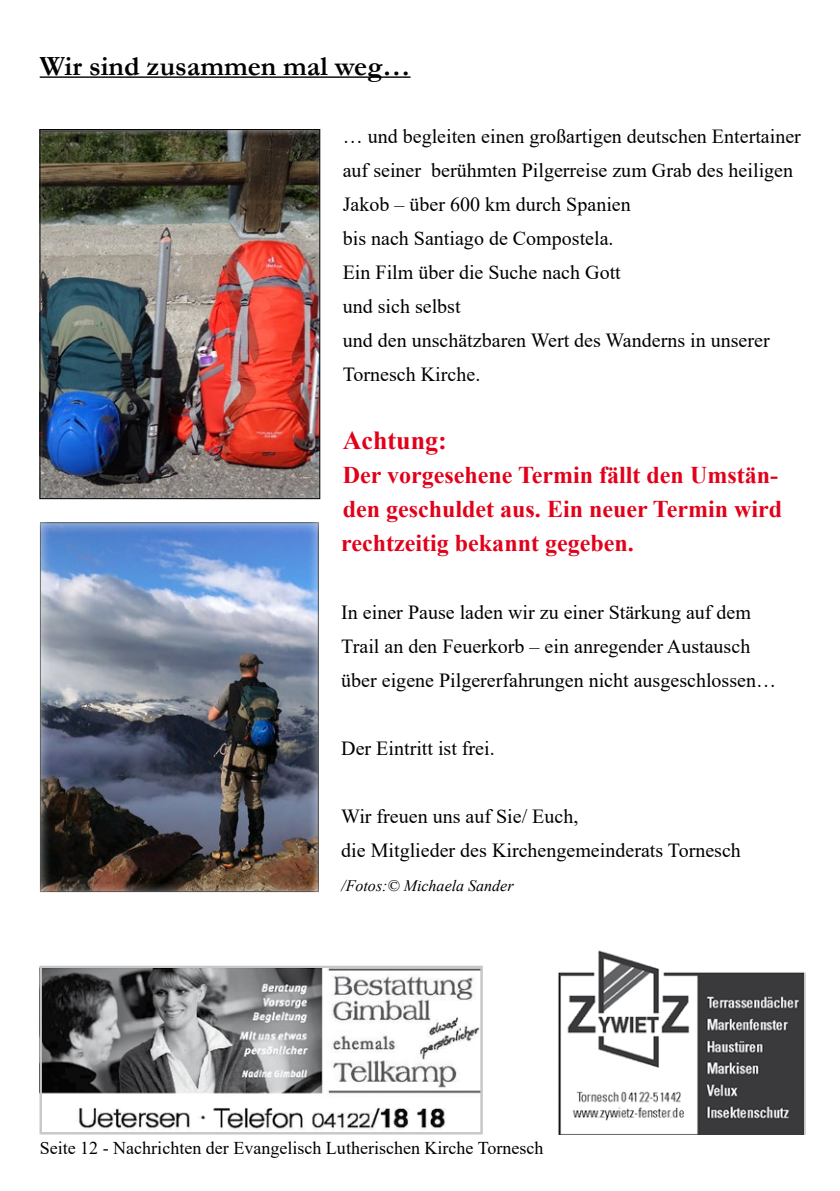
<style>
.page{position:relative;width:840px;height:1191px;background:#fff}
.page>*{position:absolute;margin:0;border:0;box-sizing:border-box;transform-origin:0 0}
.t1{font:700 28px "Garamond";color:#000}
.t2{font:700 26px "Times New Roman";color:#e2001a}
.t3{font:700 24px/34px "Times New Roman";color:#e2001a}
.t4{font:20px/34px "Times New Roman";color:#000}
.t5{font:18px "Times New Roman";color:#000}
.t6{font:italic 16px "Times New Roman";color:#000}
</style>
<div class="page">
<img style="left:43px;top:968px;width:436px;height:162px">
<div style="left:40px;top:965px;width:442px;height:169px;border:2px solid #c6c7c8"></div>
<img style="left:558px;top:950px;width:247px;height:184px">
<hr style="left:40px;top:76px;width:370px;height:2px;background:#000">
<div style="left:37px;top:520px;width:282px;height:374px;background:#fff;opacity:.75"></div>
<div style="left:40px;top:130px;width:279px;height:368px;background:#fff;opacity:.75"></div>
<div style="left:40px;top:129px;width:280px;height:370px;border:1px solid #000"></div>
<h1 class="t1" style="left:40px;top:47px;width:372px">Wir sind zusammen mal weg…</h1>
<p class="t4" style="left:342px;top:118px;width:459px">… und begleiten einen großartigen deutschen Entertainer auf seiner berühmten Pilgerreise zum Grab des heiligen Jakob – über 600 km durch Spanien<br>bis nach Santiago de Compostela.<br>Ein Film über die Suche nach Gott<br>und sich selbst<br>und den unschätzbaren Wert des Wanderns in unserer Tornesch Kirche.</p>
<h2 class="t2" style="left:342px;top:421px;width:105px">Achtung:</h2>
<p class="t3" style="left:341px;top:457px;width:442px">Der vorgesehene Termin fällt den Umstän&shy;den geschuldet aus. Ein neuer Termin wird rechtzeitig bekannt gegeben.</p>
<p class="t4" style="left:341px;top:594px;width:436px">In einer Pause laden wir zu einer Stärkung auf dem<br>Trail an den Feuerkorb – ein anregender Austausch über eigene Pilgererfahrungen nicht ausgeschlossen…</p>
<p class="t4" style="left:341px;top:730px;width:155px">Der Eintritt ist frei.</p>
<p class="t4" style="left:341px;top:798px;width:401px">Wir freuen uns auf Sie/ Euch,<br>die Mitglieder des Kirchengemeinderats Tornesch</p>
<p class="t6" style="left:341px;top:874px;width:174px">/Fotos:© Michaela Sander</p>
<p class="t5" style="left:40px;top:1135px;width:505px">Seite 12 - Nachrichten der Evangelisch Lutherischen Kirche Tornesch</p>
</div>
